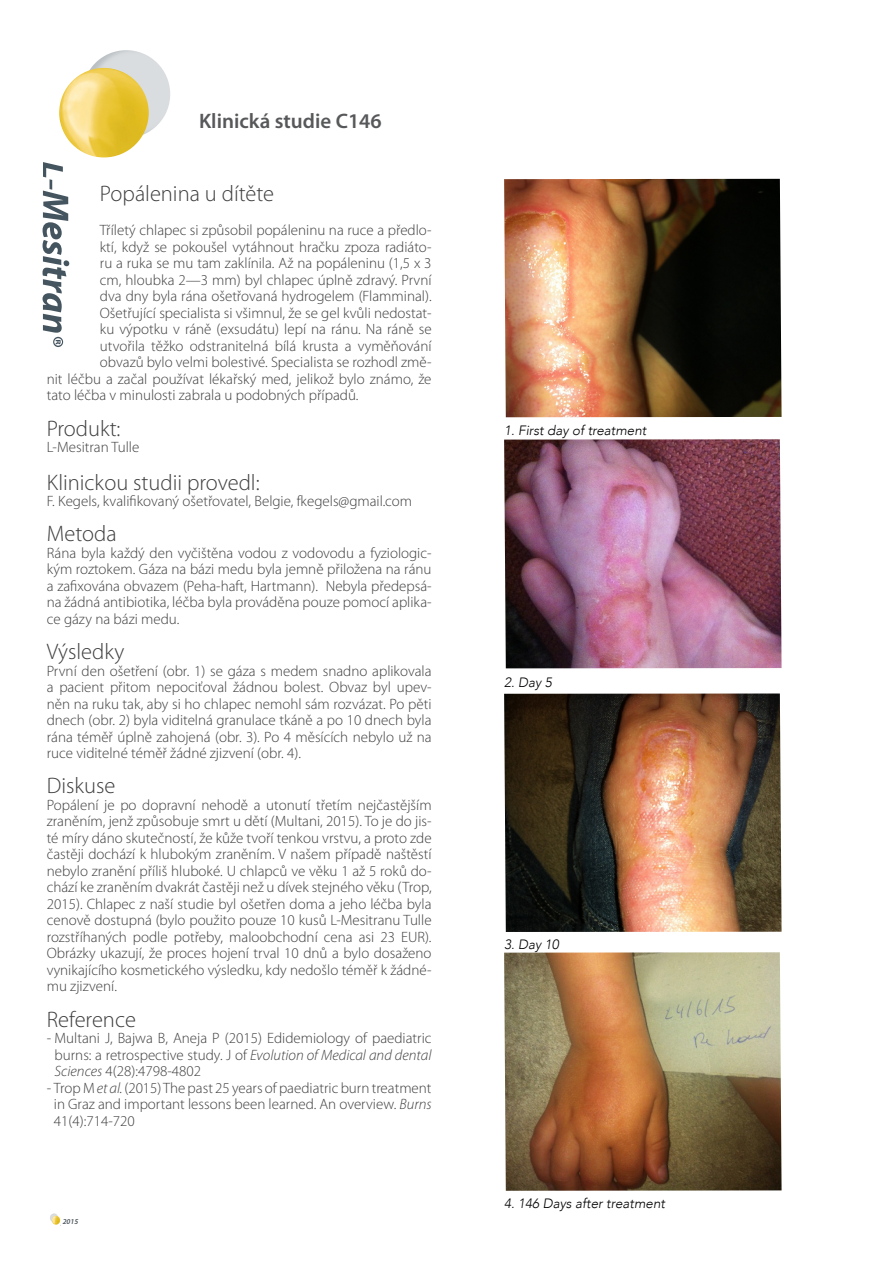
<style>
.page{position:relative;width:893px;height:1263px;background:#fff}
.page>*{position:absolute;margin:0;border:0;box-sizing:border-box;transform-origin:0 0}
.t1{font:300 22.5px "Myriad Pro";color:#3e3e3f}
.t2{font:600 21px "Myriad Pro";color:#57585a}
.t3{font:300 15px/16.5px "Myriad Pro";color:#3e3e3f;text-align:justify}
.t4{font:italic 300 13.5px "Avenir";color:#000}
.t5{font:italic 600 7.5px "Myriad Pro";color:#4b565c}
.s1{font-style:italic}
</style>
<div class="page">
<svg style="left:43px;top:162px;width:26px;height:185px"></svg>
<img style="left:78px;top:50px;width:92px;height:94px">
<img style="left:59px;top:68px;width:90px;height:89px;border-radius:45px">
<svg style="left:50px;top:1213px;width:10px;height:12px"></svg>
<img style="left:504px;top:179px;width:278px;height:238px">
<img style="left:504px;top:693px;width:278px;height:239px">
<img style="left:504px;top:439px;width:278px;height:229px">
<img style="left:504px;top:952px;width:278px;height:239px">
<p class="t2" style="left:199px;top:109px;width:184px">Klinická studie C146</p>
<p class="t1" style="left:100px;top:181px;width:176px">Popálenina u dítěte</p>
<p class="t3" style="left:100px;top:222px;width:333px">Tříletý chlapec si způsobil popáleninu na ruce a předlo-</p>
<p class="t3" style="left:100px;top:239px;width:333px">ktí, když se pokoušel vytáhnout hračku zpoza radiáto-</p>
<p class="t3" style="left:100px;top:255px;width:333px">ru a ruka se mu tam zaklínila. Až na popáleninu (1,5 x 3</p>
<p class="t3" style="left:100px;top:272px;width:333px">cm, hloubka 2—3 mm) byl chlapec úplně zdravý. První</p>
<p class="t3" style="left:100px;top:288px;width:333px">dva dny byla rána ošetřovaná hydrogelem (Flamminal).</p>
<p class="t3" style="left:100px;top:305px;width:333px">Ošetřující specialista si všimnul, že se gel kvůli nedostat-</p>
<p class="t3" style="left:100px;top:321px;width:333px">ku výpotku v ráně (exsudátu) lepí na ránu. Na ráně se</p>
<p class="t3" style="left:100px;top:338px;width:333px">utvořila těžko odstranitelná bílá krusta a vyměňování</p>
<p class="t3" style="left:100px;top:354px;width:333px">obvazů bylo velmi bolestivé. Specialista se rozhodl změ-</p>
<p class="t3" style="left:47px;top:371px;width:386px">nit léčbu a začal používat lékařský med, jelikož bylo známo, že</p>
<p class="t3" style="left:47px;top:387px;width:313px">tato léčba v minulosti zabrala u podobných případů.</p>
<p class="t1" style="left:47px;top:416px;width:75px">Produkt:</p>
<p class="t3" style="left:47px;top:439px;width:94px">L-Mesitran Tulle</p>
<p class="t1" style="left:47px;top:470px;width:214px">Klinickou studii provedl:</p>
<p class="t3" style="left:47px;top:493px;width:367px">F. Kegels, kvalifikovaný ošetřovatel, Belgie, fkegels@gmail.com</p>
<p class="t1" style="left:47px;top:521px;width:71px">Metoda</p>
<p class="t3" style="left:47px;top:545px;width:386px">Rána byla každý den vyčištěna vodou z vodovodu a fyziologic&shy;kým roztokem. Gáza na bázi medu byla jemně přiložena na ránu a zafixována obvazem (Peha-haft, Hartmann). Nebyla předepsá&shy;na žádná antibiotika, léčba byla prováděna pouze pomocí aplika&shy;ce gázy na bázi medu.</p>
<p class="t1" style="left:47px;top:639px;width:79px">Výsledky</p>
<p class="t3" style="left:47px;top:663px;width:386px">První den ošetření (obr. 1) se gáza s medem snadno aplikovala a pacient přitom nepociťoval žádnou bolest. Obvaz byl upev&shy;něn na ruku tak, aby si ho chlapec nemohl sám rozvázat. Po pěti dnech (obr. 2) byla viditelná granulace tkáně a po 10 dnech byla rána téměř úplně zahojená (obr. 3). Po 4 měsících nebylo už na ruce viditelné téměř žádné zjizvení (obr. 4).</p>
<p class="t1" style="left:47px;top:773px;width:70px">Diskuse</p>
<p class="t3" style="left:47px;top:797px;width:386px">Popálení je po dopravní nehodě a utonutí třetím nejčastějším zraněním, jenž způsobuje smrt u dětí (Multani, 2015). To je do jis&shy;té míry dáno skutečností, že kůže tvoří tenkou vrstvu, a proto zde častěji dochází k hlubokým zraněním. V našem případě naštěstí nebylo zranění příliš hluboké. U chlapců ve věku 1 až 5 roků do&shy;chází ke zraněním dvakrát častěji než u dívek stejného věku (Trop, 2015). Chlapec z naší studie byl ošetřen doma a jeho léčba byla cenově dostupná (bylo použito pouze 10 kusů L-Mesitranu Tulle rozstříhaných podle potřeby, maloobchodní cena asi 23 EUR).<br>Obrázky ukazují, že proces hojení trval 10 dnů a bylo dosaženo vynikajícího kosmetického výsledku, kdy nedošlo téměř k žádné&shy;mu zjizvení.</p>
<p class="t1" style="left:47px;top:1007px;width:91px">Reference</p>
<p class="t3" style="left:55px;top:1030px;width:379px;text-indent:-8px">- Multani J, Bajwa B, Aneja P (2015) Edidemiology of paediatric burns: a retrospective study. J of <span class="s1">Evolution of Medical and dental Sciences</span> 4(28):4798-4802</p>
<p class="t3" style="left:54px;top:1080px;width:379px;text-indent:-7px">- Trop M <span class="s1">et al.</span> (2015) The past 25 years of paediatric burn treatment in Graz and important lessons been learned. An overview. <span class="s1">Burns </span>41(4):714-720</p>
<p class="t5" style="left:63px;top:1217px;width:17px">2015</p>
<p class="t4" style="left:504px;top:422px;width:144px">1. First day of treatment</p>
<p class="t4" style="left:504px;top:674px;width:49px">2. Day 5</p>
<p class="t4" style="left:504px;top:937px;width:56px">3. Day 10</p>
<p class="t4" style="left:504px;top:1195px;width:162px">4. 146 Days after treatment</p>
</div>
